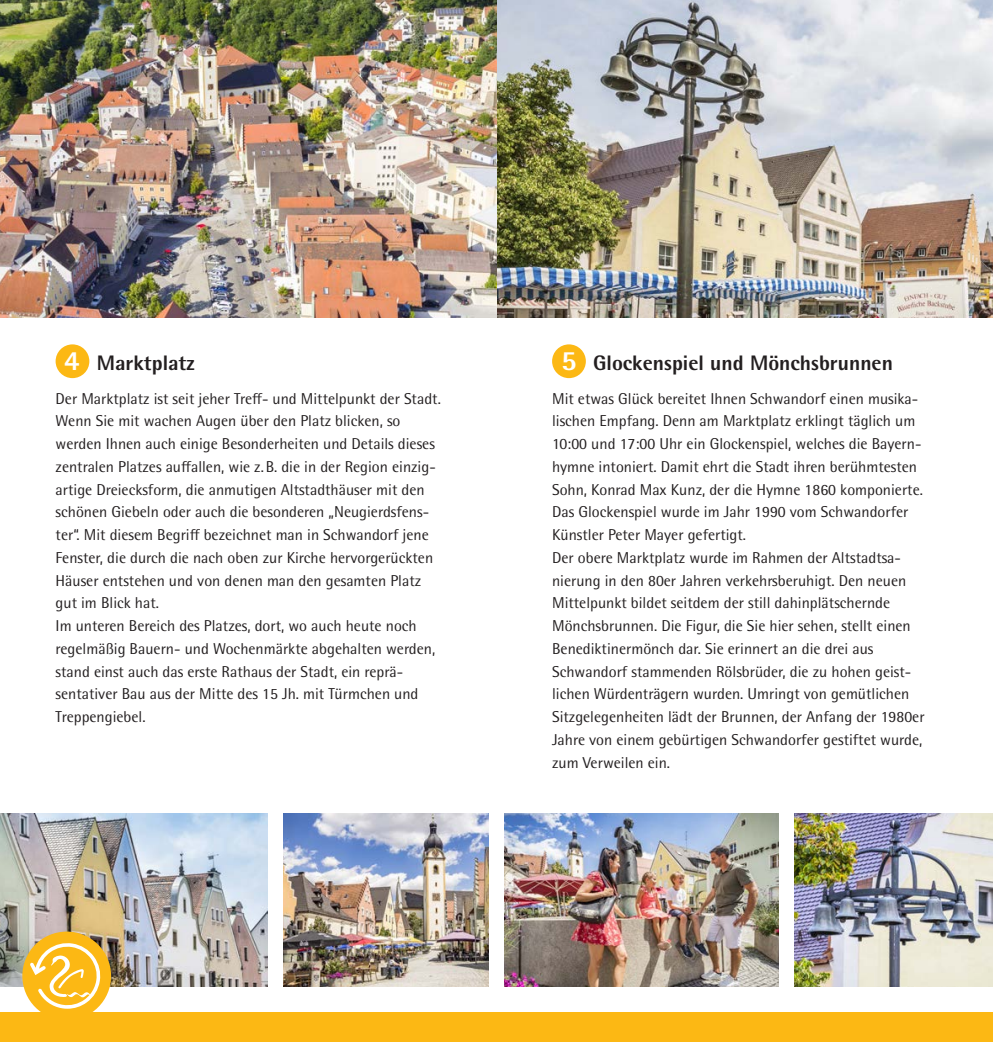
<style>
.page{position:relative;width:993px;height:1042px;background:#fff}
.page>*{position:absolute;margin:0;border:0;box-sizing:border-box;transform-origin:0 0}
.t1{font:800 27.82px "Rotis Semi Sans Pro";color:#fff}
.t2{font:800 21px "Rotis Semi Sans Pro";color:#231f20}
.t3{font:15.75px/22.8px "Rotis Semi Sans Pro";color:#231f20}
.s1{font-size:27.82px;color:#fff}
</style>
<div class="page">
<img style="left:504px;top:813px;width:274px;height:173px">
<img style="left:0;top:0;width:992px;height:317px">
<img style="left:794px;top:813px;width:198px;height:173px">
<img style="left:0;top:813px;width:267px;height:173px">
<img style="left:283px;top:813px;width:205px;height:173px">
<div style="left:0;top:1012px;width:992px;height:30px;background:#fcb814"></div>
<div style="left:22px;top:931px;width:89px;height:89px;background:#fcb814;border-radius:50%"></div>
<svg style="left:30px;top:942px;width:71px;height:66px"></svg>
<div style="left:56px;top:344px;width:33px;height:34px;background:#fcb814;border-radius:50%"></div>
<div style="left:552px;top:344px;width:33px;height:34px;background:#fcb814;border-radius:50%"></div>
<h2 class="t2" style="left:64px;top:349px;width:132px"><span class="s1">4</span> Marktplatz</h2>
<h1 class="t1" style="left:561px;top:343px;width:17px">5</h1>
<h2 class="t2" style="left:593px;top:349px;width:301px">Glockenspiel und Mönchsbrunnen</h2>
<p class="t3" style="left:56px;top:387px;width:386px">Der Marktplatz ist seit jeher Treff- und Mittelpunkt der Stadt.<br>Wenn Sie mit wachen Augen über den Platz blicken, so werden Ihnen auch einige Besonderheiten und Details dieses zentralen Platzes auffallen, wie z.B. die in der Region einzig&shy;artige Dreiecksform, die anmutigen Altstadthäuser mit den schönen Giebeln oder auch die besonderen „Neugierdsfens&shy;ter“. Mit diesem Begriff bezeichnet man in Schwandorf jene Fenster, die durch die nach oben zur Kirche hervorgerückten Häuser entstehen und von denen man den gesamten Platz gut im Blick hat.<br>Im unteren Bereich des Platzes, dort, wo auch heute noch regelmäßig Bauern- und Wochenmärkte abgehalten werden, stand einst auch das erste Rathaus der Stadt, ein reprä&shy;sentativer Bau aus der Mitte des 15 Jh. mit Türmchen und Treppengiebel.</p>
<p class="t3" style="left:552px;top:387px;width:374px">Mit etwas Glück bereitet Ihnen Schwandorf einen musika&shy;lischen Empfang. Denn am Marktplatz erklingt täglich um 10:00 und 17:00 Uhr ein Glockenspiel, welches die Bayern&shy;hymne intoniert. Damit ehrt die Stadt ihren berühmtesten Sohn, Konrad Max Kunz, der die Hymne 1860 komponierte.<br>Das Glockenspiel wurde im Jahr 1990 vom Schwandorfer Künstler Peter Mayer gefertigt.<br>Der obere Marktplatz wurde im Rahmen der Altstadtsa&shy;nierung in den 80er Jahren verkehrsberuhigt. Den neuen Mittelpunkt bildet seitdem der still dahinplätschernde Mönchsbrunnen. Die Figur, die Sie hier sehen, stellt einen Benediktinermönch dar. Sie erinnert an die drei aus Schwandorf stammenden Rölsbrüder, die zu hohen geist&shy;lichen Würdenträgern wurden. Umringt von gemütlichen Sitzgelegenheiten lädt der Brunnen, der Anfang der 1980er Jahre von einem gebürtigen Schwandorfer gestiftet wurde, zum Verweilen ein.</p>
</div>
